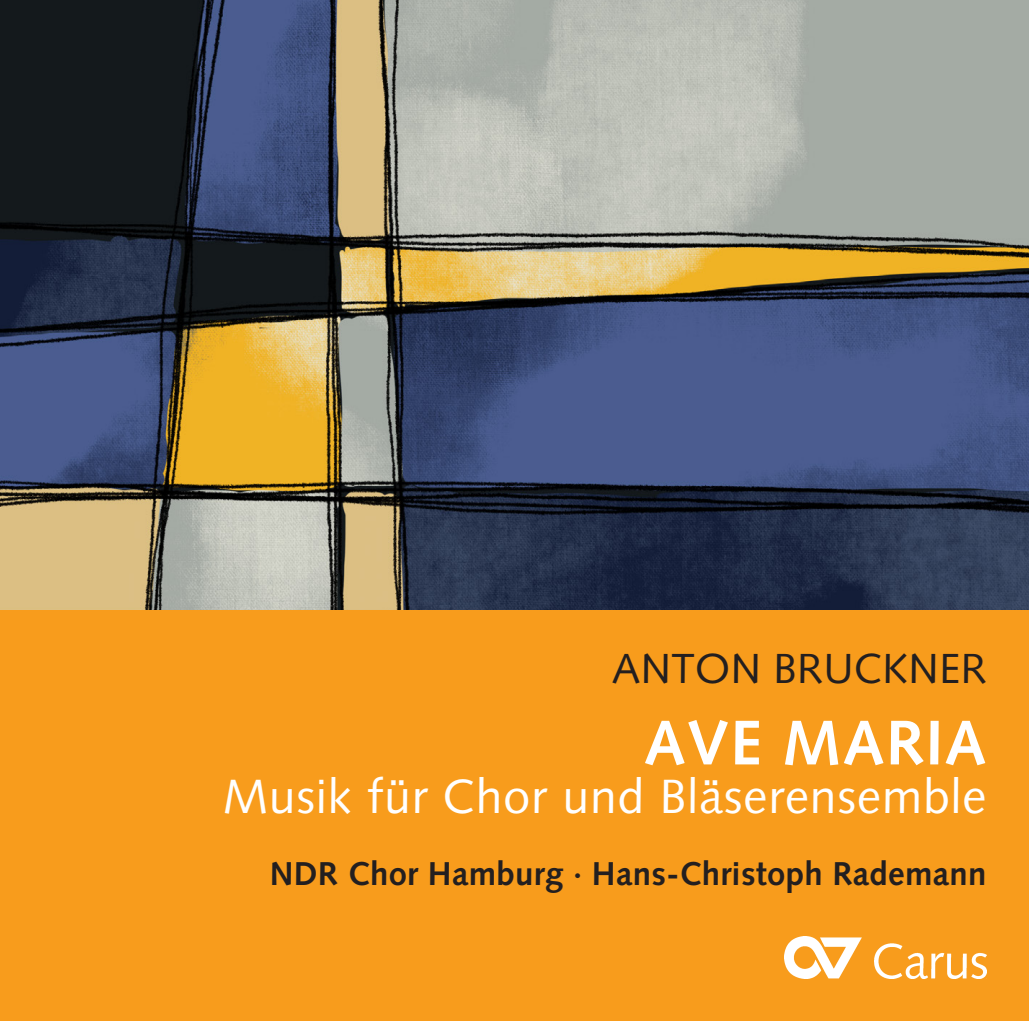
<style>
.page{position:relative;width:1029px;height:1021px;background:#fff}
.page>*{position:absolute;margin:0;border:0;box-sizing:border-box;transform-origin:0 0}
.t1{font:700 63px "Syntax LT Pro";letter-spacing:.02em;color:#fff}
.t2{font:48px "Syntax LT Pro";letter-spacing:.02em;color:#fff}
.t3{font:42px "Syntax LT Pro";letter-spacing:.01em;color:#231f20}
.t4{font:700 33px "Syntax LT Pro";letter-spacing:.01em;color:#231f20}
</style>
<div class="page">
<div style="left:0;top:0;width:1029px;height:1020px;background:#f89c1c"></div>
<img style="left:785px;top:936px;width:201px;height:42px">
<img style="left:0;top:0;width:1029px;height:609px">
<p class="t3" style="left:612px;top:643px;width:376px">ANTON BRUCKNER</p>
<p class="t1" style="left:644px;top:705px;width:344px">AVE MARIA</p>
<p class="t2" style="left:223px;top:767px;width:765px">Musik für Chor und Bläserensemble</p>
<p class="t4" style="left:270px;top:853px;width:718px">NDR Chor Hamburg · Hans-Christoph Rademann</p>
</div>
